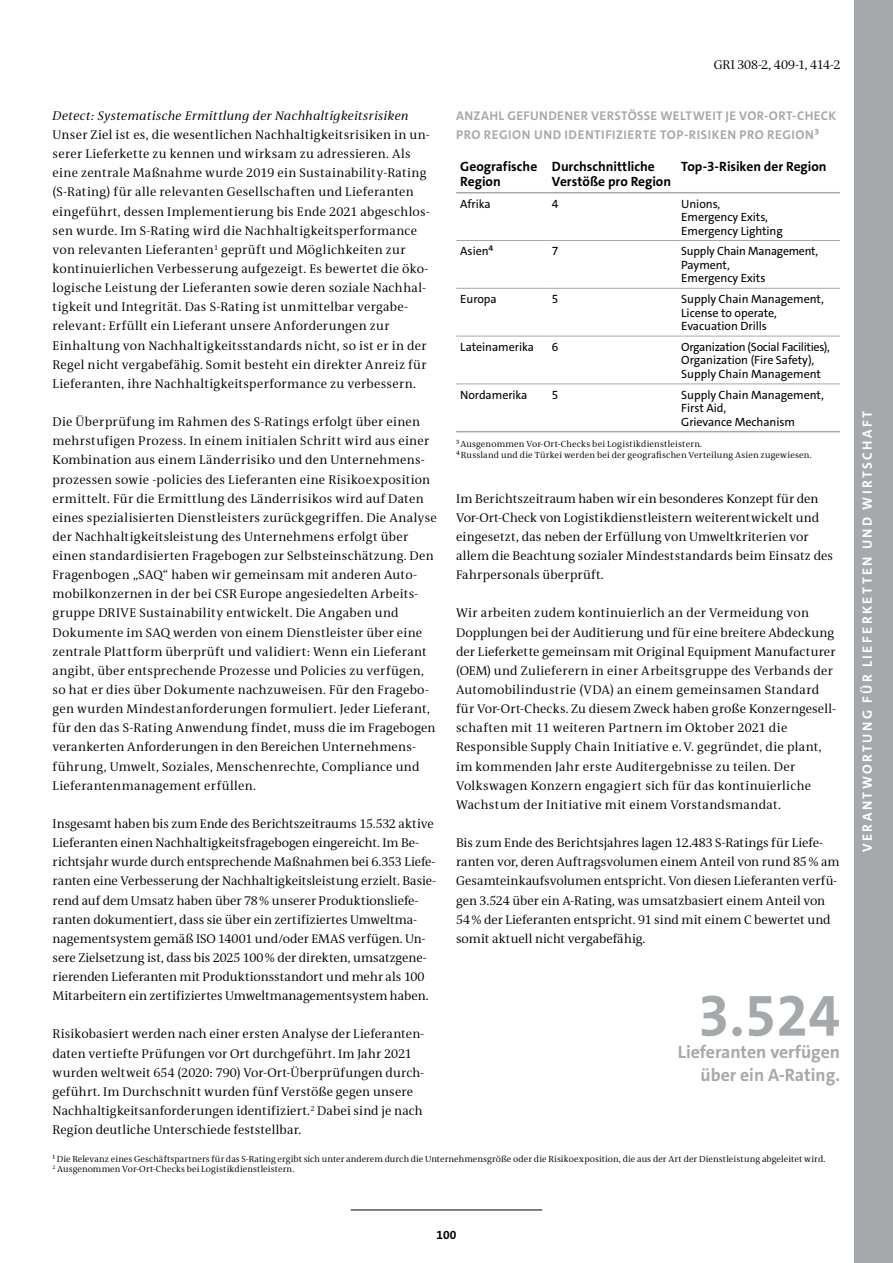
<style>
.page{position:relative;width:893px;height:1263px;background:#fff}
.page>*{position:absolute;margin:0;border:0;box-sizing:border-box;transform-origin:0 0}
.t1{font:700 58.5px "VWAG The Sans";color:#a5a9ab}
.t2{font:700 18px "VWAG The Sans";color:#a5a9ab}
.Tabellenkopf{font:700 13.5px/15px "VWAG The Sans";color:#000}
.t3{font:700 13.5px "VWAG The Sans";letter-spacing:.18em;color:#fff}
.FT_schwarz_NFB{font:12.75px/19.2px "VWAG The Antiqua";letter-spacing:.015em;color:#000}
.SL_schwarz_NFB{font:12.75px/19.2px "VWAG The Antiqua";letter-spacing:.015em;color:#000}
.SL_schwarz_NFB-2{font:700 12.75px/19.2px "VWAG The Sans";letter-spacing:.03em;color:#a5a9ab}
.SL_schwarz_ohne_Abst{font:italic 12.75px "VWAG The Antiqua";letter-spacing:.025em;color:#000}
.FT_schwarz_oGR{font:12.75px "VWAG The Antiqua";letter-spacing:-.005em;color:#000}
.Tabellenkoerper{font:12px/13.5px "VWAG The Sans";letter-spacing:-.005em;color:#000}
.t4{font:700 12px "VWAG The Sans";color:#000}
.Fussnote_BU{font:9px "VWAG The Antiqua";letter-spacing:.015em;color:#000}
</style>
<div class="page">
<svg style="left:456px;top:192px;width:385px;height:241px"></svg>
<hr style="left:351px;top:1209px;width:191px;height:1px;background:#000">
<div style="left:855px;top:0;width:38px;height:1263px;background:#a5a9ab"></div>
<p class="SL_schwarz_ohne_Abst" style="left:53px;top:107px;width:358px">Detect: Systematische Ermittlung der Nachhaltigkeitsrisiken</p>
<p class="FT_schwarz_NFB" style="left:53px;top:125px;width:379px">Unser Ziel ist es, die wesentlichen Nachhaltigkeitsrisiken in un&shy;serer Lieferkette zu kennen und wirksam zu adressieren. Als eine zentrale Maßnahme wurde 2019 ein Sustainability-Rating (S-Rating) für alle relevanten Gesellschaften und Lieferanten eingeführt, dessen Implementierung bis Ende 2021 abgeschlos&shy;sen wurde. Im S-Rating wird die Nachhaltigkeitsperformance von relevanten Lieferanten<sup>1</sup> geprüft und Möglichkeiten zur kontinuierlichen Verbesserung aufgezeigt. Es bewertet die öko&shy;logische Leistung der Lieferanten sowie deren soziale Nachhal&shy;tigkeit und Integrität. Das S-Rating ist unmittelbar vergabe&shy;relevant: Erfüllt ein Lieferant unsere Anforderungen zur Einhaltung von Nachhaltigkeitsstandards nicht, so ist er in der Regel nicht vergabefähig. Somit besteht ein direkter Anreiz für Lieferanten, ihre Nachhaltigkeitsperformance zu verbessern.</p>
<p class="FT_schwarz_NFB" style="left:53px;top:412px;width:386px">Die Überprüfung im Rahmen des S-Ratings erfolgt über einen mehrstufigen Prozess. In einem initialen Schritt wird aus einer Kombination aus einem Länderrisiko und den Unternehmens&shy;prozessen sowie -policies des Lieferanten eine Risikoexposition ermittelt. Für die Ermittlung des Länderrisikos wird auf Daten eines spezialisierten Dienstleisters zurückgegriffen. Die Analyse der Nachhaltigkeitsleistung des Unternehmens erfolgt über einen standardisierten Fragebogen zur Selbsteinschätzung. Den Fragenbogen „SAQ“ haben wir gemeinsam mit anderen Auto&shy;mobilkonzernen in der bei CSR Europe angesiedelten Arbeits&shy;gruppe DRIVE Sustainability entwickelt. Die Angaben und Dokumente im SAQ werden von einem Dienstleister über eine zentrale Plattform überprüft und validiert: Wenn ein Lieferant angibt, über entsprechende Prozesse und Policies zu verfügen, so hat er dies über Dokumente nachzuweisen. Für den Fragebo&shy;gen wurden Mindestanforderungen formuliert. Jeder Lieferant, für den das S-Rating Anwendung findet, muss die im Fragebogen verankerten Anforderungen in den Bereichen Unternehmens&shy;führung, Umwelt, Soziales, Menschenrechte, Compliance und Lieferantenmanagement erfüllen.</p>
<p class="FT_schwarz_NFB" style="left:53px;top:814px;width:385px">Insgesamt haben bis zum Ende des Berichtszeitraums 15.532 aktive Lieferanten einen Nachhaltigkeitsfragebogen eingereicht. Im Be&shy;richtsjahr wurde durch entsprechende Maßnahmen bei 6.353 Liefe&shy;ranten eine Verbesserung der Nachhaltigkeitsleistung erzielt. Basie&shy;rend auf dem Umsatz haben über 78% unserer Produktionsliefe&shy;ranten dokumentiert, dass sie über ein zertifiziertes Umweltma&shy;nagementsystem gemäß ISO 14001 und/oder EMAS verfügen. Un&shy;sere Zielsetzung ist, dass bis 2025 100% der direkten, umsatzgene&shy;rierenden Lieferanten mit Produktionsstandort und mehr als 100<br>Mitarbeitern ein zertifiziertes Umweltmanagementsystem haben.</p>
<p class="FT_schwarz_NFB" style="left:53px;top:1025px;width:373px">Risikobasiert werden nach einer ersten Analyse der Lieferanten&shy;daten vertiefte Prüfungen vor Ort durchgeführt. Im Jahr 2021 wurden weltweit 654 (2020: 790) Vor-Ort-Überprüfungen durch&shy;geführt. Im Durchschnitt wurden fünf Verstöße gegen unsere Nachhaltigkeitsanforderungen identifiziert.<sup>2</sup> Dabei sind je nach Region deutliche Unterschiede feststellbar.</p>
<p class="FT_schwarz_oGR" style="left:714px;top:57px;width:128px">GRI 308-2, 409-1, 414-2</p>
<p class="SL_schwarz_NFB-2" style="left:456px;top:106px;width:381px">ANZAHL GEFUNDENER VERSTÖSSE WELTWEIT JE VOR-ORT-CHECK<br>PRO REGION UND IDENTIFIZIERTE TOP-RISIKEN PRO REGION³</p>
<p class="Tabellenkopf" style="left:460px;top:159px;width:78px">Geografische<br>Region</p>
<p class="Tabellenkopf" style="left:552px;top:159px;width:121px">Durchschnittliche<br>Verstöße pro Region</p>
<p class="Tabellenkopf" style="left:681px;top:159px;width:147px">Top-3-Risiken der Region</p>
<p class="Tabellenkoerper" style="left:460px;top:197px;width:32px">Afrika</p>
<p class="Tabellenkoerper" style="left:552px;top:197px;width:8px">4</p>
<p class="Tabellenkoerper" style="left:681px;top:197px;width:103px">Unions,<br>Emergency Exits,<br>Emergency Lighting</p>
<p class="Tabellenkoerper" style="left:460px;top:245px;width:35px">Asien⁴</p>
<p class="Tabellenkoerper" style="left:552px;top:245px;width:8px">7</p>
<p class="Tabellenkoerper" style="left:681px;top:245px;width:138px">Supply Chain Management,<br>Payment,<br>Emergency Exits</p>
<p class="Tabellenkoerper" style="left:460px;top:292px;width:38px">Europa</p>
<p class="Tabellenkoerper" style="left:552px;top:292px;width:8px">5</p>
<p class="Tabellenkoerper" style="left:681px;top:292px;width:144px">Supply Chain Management,<br>License to operate,<br>Evacuation Drills</p>
<p class="Tabellenkoerper" style="left:460px;top:340px;width:75px">Lateinamerika</p>
<p class="Tabellenkoerper" style="left:552px;top:340px;width:8px">6</p>
<p class="Tabellenkoerper" style="left:681px;top:340px;width:150px">Organization (Social Facilities),<br>Organization (Fire Safety),<br>Supply Chain Management</p>
<p class="Tabellenkoerper" style="left:460px;top:388px;width:69px">Nordamerika</p>
<p class="Tabellenkoerper" style="left:552px;top:388px;width:8px">5</p>
<p class="Tabellenkoerper" style="left:681px;top:388px;width:144px">Supply Chain Management,<br>First Aid,<br>Grievance Mechanism</p>
<p class="Fussnote_BU" style="left:456px;top:438px;width:248px">³Ausgenommen Vor-Ort-Checks bei Logistikdienstleistern.</p>
<p class="Fussnote_BU" style="left:456px;top:449px;width:357px">⁴ Russland und die Türkei werden bei der geografischen Verteilung Asien zugewiesen.</p>
<p class="SL_schwarz_NFB" style="left:456px;top:489px;width:379px">Im Berichtszeitraum haben wir ein besonderes Konzept für den Vor-Ort-Check von Logistikdienstleistern weiterentwickelt und eingesetzt, das neben der Erfüllung von Umweltkriterien vor allem die Beachtung sozialer Mindeststandards beim Einsatz des Fahrpersonals überprüft.</p>
<p class="SL_schwarz_NFB" style="left:456px;top:604px;width:381px">Wir arbeiten zudem kontinuierlich an der Vermeidung von Dopplungen bei der Auditierung und für eine breitere Abdeckung der Lieferkette gemeinsam mit Original Equipment Manufacturer (OEM) und Zulieferern in einer Arbeitsgruppe des Verbands der Automobilindustrie (VDA) an einem gemeinsamen Standard für Vor-Ort-Checks. Zu diesem Zweck haben große Konzerngesell&shy;schaften mit 11 weiteren Partnern im Oktober 2021 die Responsible Supply Chain Initiative e.V. gegründet, die plant, im kommenden Jahr erste Auditergebnisse zu teilen. Der Volkswagen Konzern engagiert sich für das kontinuierliche Wachstum der Initiative mit einem Vorstandsmandat.</p>
<p class="FT_schwarz_NFB" style="left:456px;top:833px;width:385px">Bis zum Ende des Berichtsjahres lagen 12.483 S-Ratings für Liefe&shy;ranten vor, deren Auftragsvolumen einem Anteil von rund 85% am Gesamteinkaufsvolumen entspricht. Von diesen Lieferanten verfü&shy;gen 3.524 über ein A-Rating, was umsatzbasiert einem Anteil von 54% der Lieferanten entspricht. 91 sind mit einem C bewertet und somit aktuell nicht vergabefähig.</p>
<p class="t1" style="left:698px;top:978px;width:144px">3.524</p>
<p class="t2" style="left:678px;top:1040px;width:164px">Lieferanten verfügen</p>
<p class="t2" style="left:701px;top:1063px;width:141px">über ein A-Rating.</p>
<p class="Fussnote_BU" style="left:53px;top:1153px;width:774px">1 Die Relevanz eines Geschäftspartners für das S-Rating ergibt sich unter anderem durch die Unternehmensgröße oder die Risikoexposition, die aus der Art der Dienstleistung abgeleitet wird.</p>
<p class="Fussnote_BU" style="left:53px;top:1163px;width:243px"><sup>2</sup> Ausgenommen Vor-Ort-Checks bei Logistikdienstleistern.</p>
<p class="t3" style="left:858px;top:852px;width:443px;rotate:-90deg">VERANTWORTUNG FÜR LIEFERKETTEN UND WIRTSCHAFT</p>
<p class="t4" style="left:436px;top:1227px;width:22px">100</p>
</div>
